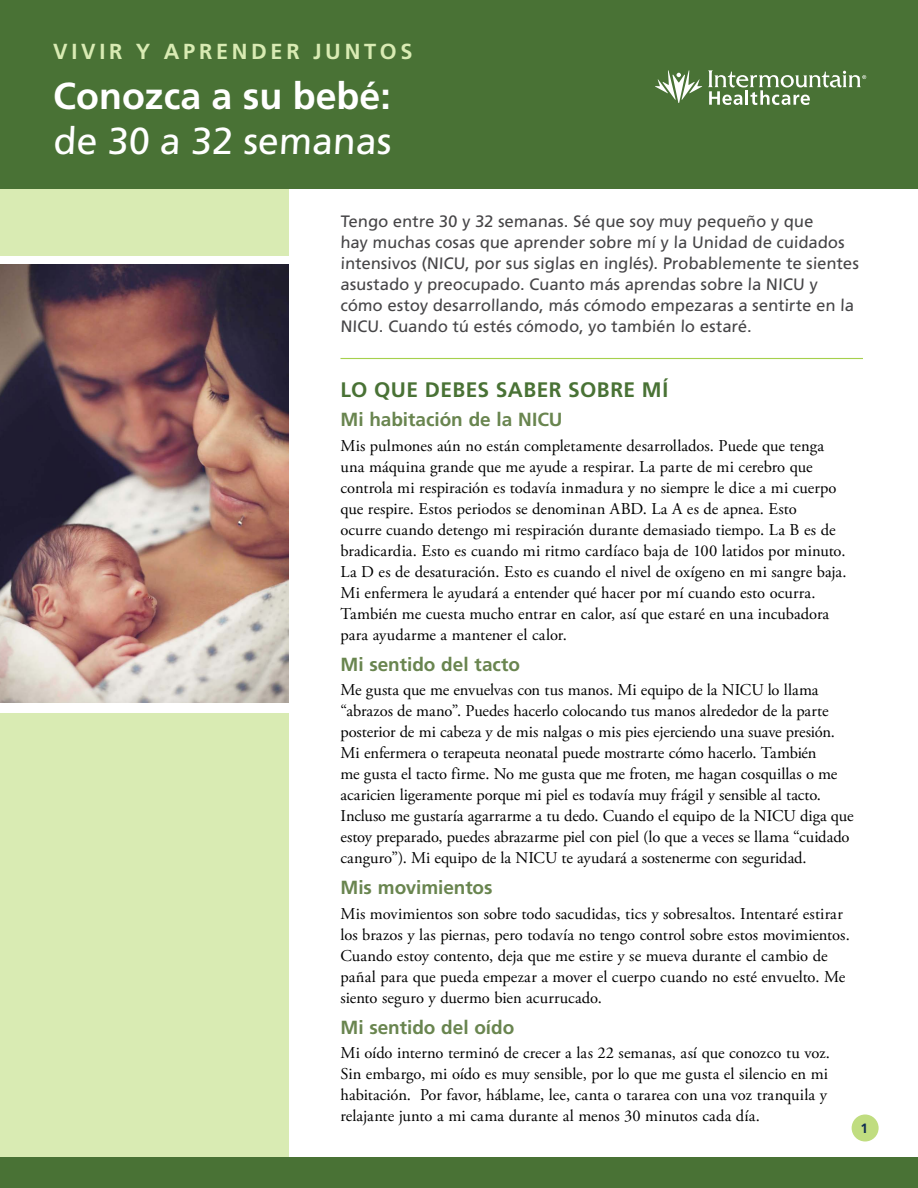
<style>
.page{position:relative;width:918px;height:1188px;background:#fff}
.page>*{position:absolute;margin:0;border:0;box-sizing:border-box;transform-origin:0 0}
.sub_head_all_caps_in{font:700 37.5px/45px "Frutiger LT Std";color:#fff}
.sub_head_all_caps_in-2{font:700 21.75px "Frutiger LT Std";letter-spacing:.17em;color:#d9ebb3}
.Side_bar_head{font:700 21px "Frutiger LT Std";letter-spacing:.02em;color:#497235}
.head_1{font:700 18.9px "Frutiger LT Std";letter-spacing:-.005em;color:#69854f}
.main{font:16.5px/21px "Adobe Garamond Pro";color:#000}
.Opening_paragraph{font:16.5px/21px "Frutiger LT Std";color:#464547}
.t1{font:700 13.5px "Frutiger LT Std";color:#0f2d52}
.s1{font-weight:400}
</style>
<div class="page">
<div style="left:0;top:714px;width:289px;height:474px;background:#d9ebb3"></div>
<div style="left:0;top:178px;width:289px;height:78px;background:#d9ebb3"></div>
<div style="left:0;top:0;width:918px;height:188px;background:#497235"></div>
<img style="left:0;top:264px;width:289px;height:439px">
<svg style="left:655px;top:70px;width:47px;height:33px"></svg>
<svg style="left:708px;top:70px;width:158px;height:35px"></svg>
<hr style="left:340px;top:358px;width:523px;height:1px;background:#a6d04d">
<div style="left:852px;top:1114px;width:27px;height:28px;background:#c0dd80;border-radius:50%"></div>
<div style="left:0;top:1158px;width:918px;height:30px;background:#497235"></div>
<p class="sub_head_all_caps_in-2" style="left:53px;top:38px;width:361px">VIVIR Y APRENDER JUNTOS</p>
<p class="sub_head_all_caps_in" style="left:53px;top:74px;width:342px">Conozca a su bebé: <span class="s1">de 30 a 32 semanas</span></p>
<p class="Opening_paragraph" style="left:340px;top:210px;width:520px">Tengo entre 30 y 32 semanas. Sé que soy muy pequeño y que<br>hay muchas cosas que aprender sobre mí y la Unidad de cuidados intensivos (NICU, por sus siglas en inglés). Probablemente te sientes asustado y preocupado. Cuanto más aprendas sobre la NICU y cómo estoy desarrollando, más cómodo empezaras a sentirte en la NICU. Cuando tú estés cómodo, yo también lo estaré.</p>
<p class="Side_bar_head" style="left:340px;top:378px;width:329px">LO QUE DEBES SABER SOBRE MÍ</p>
<p class="head_1" style="left:340px;top:409px;width:224px">Mi habitación de la NICU</p>
<p class="main" style="left:340px;top:435px;width:508px">Mis pulmones aún no están completamente desarrollados. Puede que tenga una máquina grande que me ayude a respirar. La parte de mi cerebro que controla mi respiración es todavía inmadura y no siempre le dice a mi cuerpo que respire. Estos periodos se denominan ABD. La A es de apnea. Esto<br>ocurre cuando detengo mi respiración durante demasiado tiempo. La B es de bradicardia. Esto es cuando mi ritmo cardíaco baja de 100 latidos por minuto.<br>La D es de desaturación. Esto es cuando el nivel de oxígeno en mi sangre baja.<br>Mi enfermera le ayudará a entender qué hacer por mí cuando esto ocurra.<br>También me cuesta mucho entrar en calor, así que estaré en una incubadora para ayudarme a mantener el calor.</p>
<p class="head_1" style="left:340px;top:653px;width:181px">Mi sentido del tacto</p>
<p class="main" style="left:340px;top:680px;width:515px">Me gusta que me envuelvas con tus manos. Mi equipo de la NICU lo llama “abrazos de mano”. Puedes hacerlo colocando tus manos alrededor de la parte posterior de mi cabeza y de mis nalgas o mis pies ejerciendo una suave presión.<br>Mi enfermera o terapeuta neonatal puede mostrarte cómo hacerlo. También<br>me gusta el tacto firme. No me gusta que me froten, me hagan cosquillas o me acaricien ligeramente porque mi piel es todavía muy frágil y sensible al tacto.<br>Incluso me gustaría agarrarme a tu dedo. Cuando el equipo de la NICU diga que estoy preparado, puedes abrazarme piel con piel (lo que a veces se llama “cuidado canguro”). Mi equipo de la NICU te ayudará a sostenerme con seguridad.</p>
<p class="head_1" style="left:340px;top:877px;width:154px">Mis movimientos</p>
<p class="main" style="left:340px;top:903px;width:511px">Mis movimientos son sobre todo sacudidas, tics y sobresaltos. Intentaré estirar los brazos y las piernas, pero todavía no tengo control sobre estos movimientos.<br>Cuando estoy contento, deja que me estire y se mueva durante el cambio de pañal para que pueda empezar a mover el cuerpo cuando no esté envuelto. Me siento seguro y duermo bien acurrucado.</p>
<p class="head_1" style="left:340px;top:1016px;width:175px">Mi sentido del oído</p>
<p class="main" style="left:340px;top:1043px;width:491px">Mi oído interno terminó de crecer a las 22 semanas, así que conozco tu voz.<br>Sin embargo, mi oído es muy sensible, por lo que me gusta el silencio en mi habitación. Por favor, háblame, lee, canta o tararea con una voz tranquila y relajante junto a mi cama durante al menos 30 minutos cada día.</p>
<p class="t1" style="left:861px;top:1120px;width:9px">1</p>
</div>
